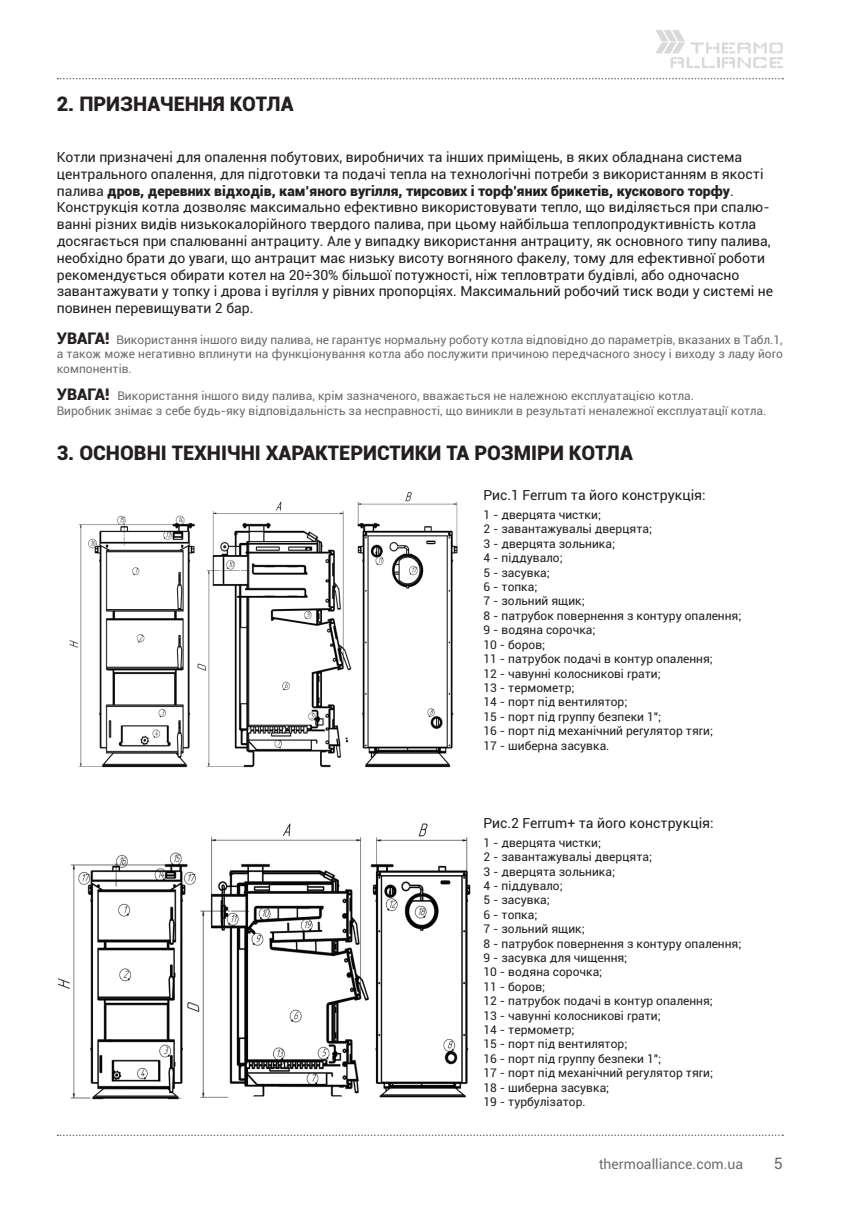
<style>
.page{position:relative;width:851px;height:1214px;background:#fff}
.page>*{position:absolute;margin:0;border:0;box-sizing:border-box;transform-origin:0 0}
.t1{font:900 20px "Roboto";color:#231f20}
.t2{font:16px "Roboto";color:#6c6d70}
.t3{font:14px/16.8px "Roboto";color:#231f20}
.t4{font:14px "Roboto";color:#6c6d70}
.t5{font:12px/14.4px "Roboto";color:#231f20}
.t6{font:12px/14.4px "Roboto";color:#6c6d70}
.s1{font-weight:900}
.s2{font-weight:900;font-size:16px;color:#231f20}
</style>
<div class="page">
<svg style="left:57px;top:78px;width:726px;height:1px"></svg>
<svg style="left:57px;top:1134px;width:726px;height:1px"></svg>
<svg style="left:655px;top:30px;width:127px;height:38px"></svg>
<img style="left:69px;top:491px;width:389px;height:277px">
<img style="left:58px;top:823px;width:413px;height:277px">
<h1 class="t1" style="left:57px;top:90px;width:238px">2. ПРИЗНАЧЕННЯ КОТЛА</h1>
<p class="t3" style="left:57px;top:148px;width:717px">Котли призначені для опалення побутових, виробничих та інших приміщень, в яких обладнана система центрального опалення, для підготовки та подачі тепла на технологічні потреби з використанням в якості палива <span class="s1">дров, деревних відходів, кам’яного вугілля, тирсових і торф’яних брикетів, кускового торфу</span>.<br>Конструкція котла дозволяє максимально ефективно використовувати тепло, що виділяється при спалю&shy;ванні різних видів низькокалорійного твердого палива, при цьому найбільша теплопродуктивність котла досягається при спалюванні антрациту. Але у випадку використання антрациту, як основного типу палива, необхідно брати до уваги, що антрацит має низьку висоту вогняного факелу, тому для ефективної роботи рекомендується обирати котел на 20÷30% більшої потужності, ніж тепловтрати будівлі, або одночасно завантажувати у топку і дрова і вугілля у рівних пропорціях. Максимальний робочий тиск води у системі не повинен перевищувати 2 бар.</p>
<p class="t6" style="left:57px;top:332px;width:727px;text-align:justify"><span class="s2">УВАГА!</span> Використання іншого виду палива, не гарантує нормальну роботу котла відповідно до параметрів, вказаних в Табл.1, а також може негативно вплинути на функціонування котла або послужити причиною передчасного зносу і виходу з ладу його компонентів.</p>
<p class="t6" style="left:57px;top:388px;width:711px"><span class="s2">УВАГА!</span> Використання іншого виду палива, крім зазначеного, вважається не належною експлуатацією котла.<br>Виробник знімає з себе будь-яку відповідальність за несправності, що виникли в результаті неналежної експлуатації котла.</p>
<h1 class="t1" style="left:57px;top:438px;width:577px">3. ОСНОВНІ ТЕХНІЧНІ ХАРАКТЕРИСТИКИ ТА РОЗМІРИ КОТЛА</h1>
<p class="t3" style="left:483px;top:486px;width:224px">Рис.1 Ferrum та його конструкція:</p>
<p class="t5" style="left:483px;top:507px;width:259px">1 - дверцята чистки;<br>2 - завантажувальі дверцята;<br>3 - дверцята зольника;<br>4 - піддувало;<br>5 - засувка;<br>6 - топка;<br>7 - зольний ящик;<br>8 - патрубок повернення з контуру опалення;<br>9 - водяна сорочка;<br>10 - боров;<br>11 - патрубок подачі в контур опалення;<br>12 - чавунні колосникові грати;<br>13 - термометр;<br>14 - порт під вентилятор;<br>15 - порт під группу безпеки 1";<br>16 - порт під механічний регулятор тяги;<br>17 - шиберна засувка.</p>
<p class="t3" style="left:483px;top:814px;width:232px">Рис.2 Ferrum+ та його конструкція:</p>
<p class="t5" style="left:483px;top:834px;width:259px">1 - дверцята чистки;<br>2 - завантажувальі дверцята;<br>3 - дверцята зольника;<br>4 - піддувало;<br>5 - засувка;<br>6 - топка;<br>7 - зольний ящик;<br>8 - патрубок повернення з контуру опалення;<br>9 - засувка для чищення;<br>10 - водяна сорочка;<br>11 - боров;<br>12 - патрубок подачі в контур опалення;<br>13 - чавунні колосникові грати;<br>14 - термометр;<br>15 - порт під вентилятор;<br>16 - порт під группу безпеки 1";<br>17 - порт під механічний регулятор тяги;<br>18 - шиберна засувка;<br>19 - турбулізатор.</p>
<p class="t4" style="left:599px;top:1154px;width:146px">thermoalliance.com.ua</p>
<p class="t2" style="left:773px;top:1152px;width:11px">5</p>
</div>
